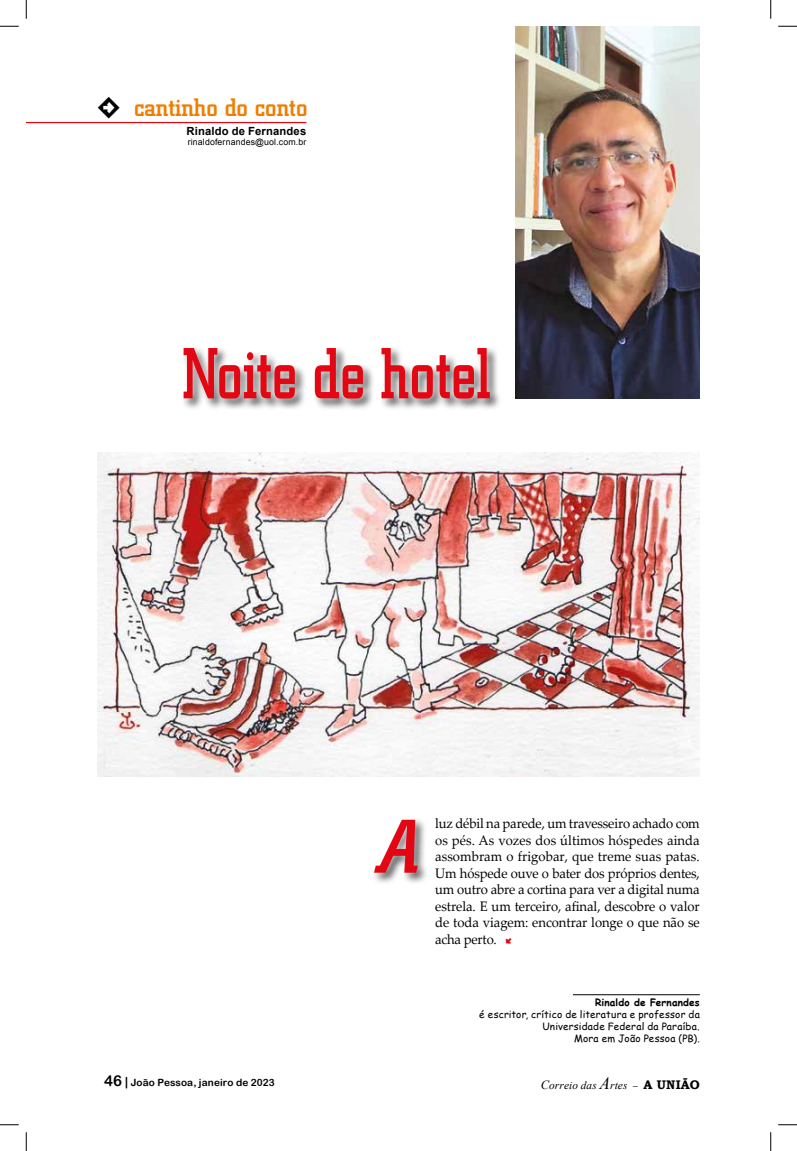
<style>
.page{position:relative;width:797px;height:1151px;background:#fff}
.page>*{position:absolute;margin:0;border:0;box-sizing:border-box;transform-origin:0 0}
.t1{font:italic 500 75px "City";color:#e30613}
.t2{font:500 71.25px "City";color:#e30613;scale:.8 1}
.t3{font:500 25px "City";color:#ef7d00}
.t4{font:13.75px/16.5px "Palatino Linotype";letter-spacing:-.005em;color:#000;text-align:justify;scale:.95 1}
.t5{font:12.5px "Mini Pics Directional AA";color:#e30613}
.t6{font:italic 11.25px "Times New Roman";letter-spacing:.01em;color:#000}
.t7{font:700 11.25px "Arial";letter-spacing:.015em;color:#000}
.t8{font:10px/12px "Comic Sans MS";letter-spacing:.02em;color:#000;text-align:right}
.t9{font:10px "Arial Rounded MT Bold";letter-spacing:.01em;color:#000}
.t10{font:700 10px "Comic Sans MS";letter-spacing:.015em;color:#000}
.t11{font:8.75px "Arial";color:#000}
.s1{font-family:"Mini Pics Directional DA";font-weight:400;font-size:21.25px;color:#000}
.s2{font-size:15px}
.s3{font-size:12.5px}
.s4{font-size:17.5px}
.s5{font-family:"Minion Pro";font-style:normal}
.s6{font-family:"Bookman Old Style";font-weight:700;font-style:normal;font-size:12.5px}
</style>
<div class="page">
<hr style="left:26px;top:122px;width:280px;height:1px;background:#e30613">
<hr style="left:573px;top:994px;width:126px;height:1px;background:#000">
<div style="left:181px;top:345px;width:321px;height:66px;background:#000;opacity:.75"></div>
<div style="left:176px;top:340px;width:321px;height:66px;background:#fff;opacity:.75"></div>
<img style="left:515px;top:26px;width:184px;height:372px">
<div style="left:372px;top:817px;width:57px;height:68px;background:#000;opacity:.75"></div>
<div style="left:367px;top:812px;width:58px;height:69px;background:#fff;opacity:.75"></div>
<img style="left:97px;top:453px;width:602px;height:324px">
<svg style="left:0;top:25px;width:19px;height:2px"></svg>
<svg style="left:778px;top:25px;width:19px;height:2px"></svg>
<svg style="left:0;top:1124px;width:19px;height:1px"></svg>
<svg style="left:778px;top:1124px;width:19px;height:1px"></svg>
<svg style="left:25px;top:0;width:2px;height:19px"></svg>
<svg style="left:25px;top:1132px;width:2px;height:19px"></svg>
<svg style="left:770px;top:0;width:1px;height:19px"></svg>
<svg style="left:770px;top:1132px;width:1px;height:19px"></svg>
<h3 class="t3" style="left:97px;top:93px;width:212px"><span class="s1">6</span> cantinho do conto</h3>
<p class="t7" style="left:186px;top:123px;width:121px">Rinaldo de Fernandes</p>
<p class="t11" style="left:188px;top:136px;width:120px">rinaldofernandes@uol.com.br</p>
<h2 class="t2" style="left:182px;top:334px;width:387px">Noite de hotel</h2>
<h1 class="t1" style="left:375px;top:805px;width:44px">A</h1>
<p class="t4" style="left:435px;top:815px;width:280px">luz débil na parede, um travesseiro achado com os pés. As vozes dos últimos hóspedes ainda assombram o frigobar, que treme suas patas.<br>Um hóspede ouve o bater dos próprios dentes, um outro abre a cortina para ver a digital numa estrela. E um terceiro, afinal, descobre o valor de toda viagem: encontrar longe o que não se acha perto.</p>
<p class="t5" style="left:503px;top:934px;width:12px">I</p>
<p class="t10" style="left:595px;top:995px;width:106px">Rinaldo de Fernandes</p>
<p class="t8" style="left:479px;top:1008px;width:222px">é escritor, crítico de literatura e professor da<br>Universidade Federal da Paraíba.<br>Mora em João Pessoa (PB).</p>
<p class="t9" style="left:104px;top:1076px;width:172px"><span class="s2">46</span> <span class="s3">|</span> João Pessoa, janeiro de 2023</p>
<p class="t6" style="left:540px;top:1078px;width:160px"><span class="s3">C</span>orreio das <span class="s4">A</span>rtes <span class="s5">–</span> <span class="s6">A UNIÃO</span></p>
</div>
